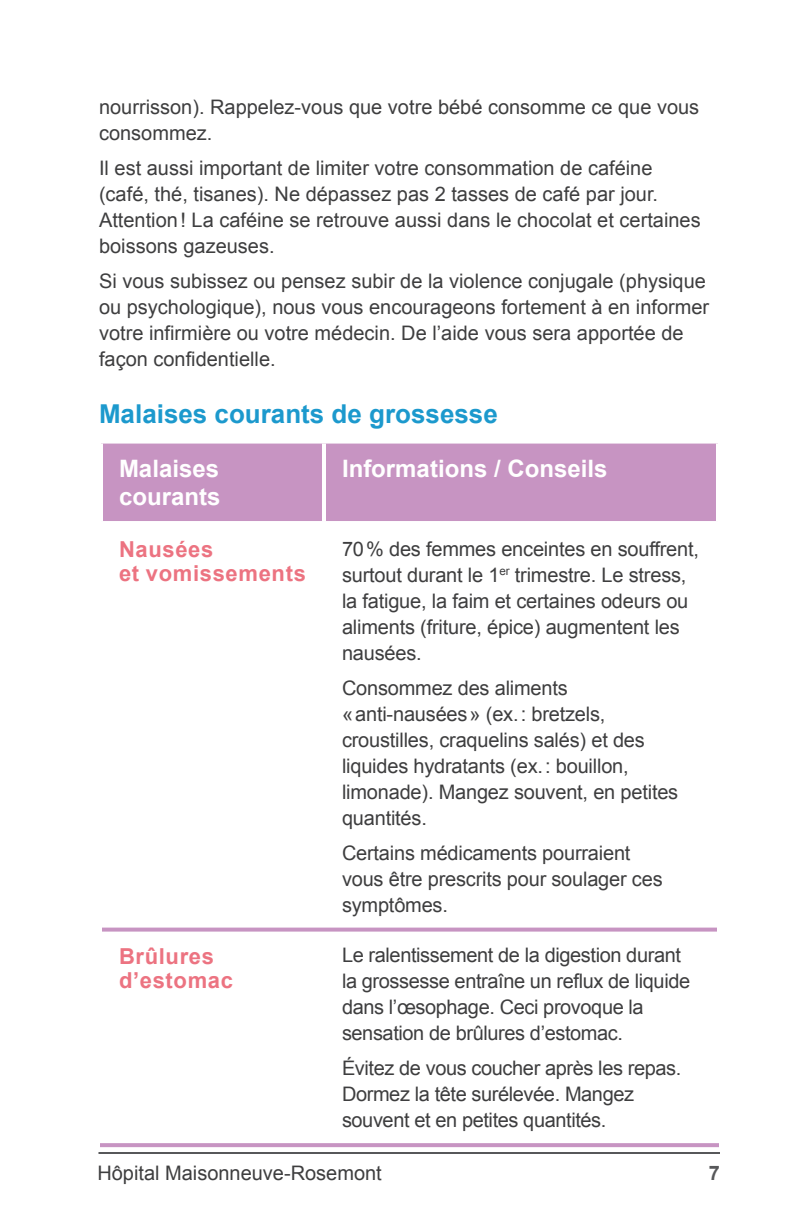
<style>
.page{position:relative;width:792px;height:1224px;background:#fff}
.page>*{position:absolute;margin:0;border:0;box-sizing:border-box;transform-origin:0 0}
.t1{font:700 26px "Arial";color:#1c99cd}
.t2{font:700 24px/28px "Arial";color:#fff}
.t3{font:700 22px/24px "Arial";letter-spacing:.03em;color:#ec7381}
.t4{font:20px/26px "Arial";letter-spacing:-.01em;color:#3e3e3f}
.t5{font:700 20px "Arial";color:#57585a}
</style>
<div class="page">
<hr style="left:98px;top:1152px;width:622px;height:2px;background:#57585a">
<div style="left:103px;top:444px;width:613px;height:77px;background:#c794c2"></div>
<svg style="left:101px;top:443px;width:223px;height:1px"></svg>
<svg style="left:324px;top:443px;width:394px;height:1px"></svg>
<hr style="left:322px;top:444px;width:4px;height:77px;background:#fff">
<svg style="left:100px;top:1143px;width:224px;height:4px"></svg>
<svg style="left:324px;top:1143px;width:395px;height:4px;background:#c997c4"></svg>
<svg style="left:102px;top:928px;width:222px;height:4px"></svg>
<svg style="left:324px;top:928px;width:393px;height:4px;background:#cc9ec8"></svg>
<p class="t4" style="left:99px;top:94px;width:602px">nourrisson). Rappelez-vous que votre bébé consomme ce que vous consommez.</p>
<p class="t4" style="left:99px;top:155px;width:603px">Il est aussi important de limiter votre consommation de caféine (café, thé, tisanes). Ne dépassez pas 2 tasses de café par jour.<br>Attention! La caféine se retrouve aussi dans le chocolat et certaines boissons gazeuses.</p>
<p class="t4" style="left:99px;top:268px;width:612px">Si vous subissez ou pensez subir de la violence conjugale (physique ou psychologique), nous vous encourageons fortement à en informer votre infirmière ou votre médecin. De l’aide vous sera apportée de façon confidentielle.</p>
<h1 class="t1" style="left:99px;top:399px;width:400px">Malaises courants de grossesse</h1>
<p class="t2" style="left:119px;top:455px;width:103px">Malaises courants</p>
<p class="t2" style="left:342px;top:455px;width:267px">Informations / Conseils</p>
<p class="t3" style="left:119px;top:537px;width:188px">Nausées<br>et vomissements</p>
<p class="t4" style="left:342px;top:536px;width:358px">70% des femmes enceintes en souffrent, surtout durant le 1<sup>er</sup> trimestre. Le stress, la fatigue, la faim et certaines odeurs ou aliments (friture, épice) augmentent les nausées.</p>
<p class="t4" style="left:342px;top:675px;width:338px">Consommez des aliments «anti-nausées» (ex.: bretzels, croustilles, craquelins salés) et des liquides hydratants (ex.: bouillon, limonade). Mangez souvent, en petites quantités.</p>
<p class="t4" style="left:342px;top:840px;width:322px">Certains médicaments pourraient vous être prescrits pour soulager ces symptômes.</p>
<p class="t3" style="left:119px;top:944px;width:116px">Brûlures d’estomac</p>
<p class="t4" style="left:342px;top:942px;width:350px">Le ralentissement de la digestion durant la grossesse entraîne un reflux de liquide dans l’œsophage. Ceci provoque la sensation de brûlures d’estomac.</p>
<p class="t4" style="left:342px;top:1055px;width:341px">Évitez de vous coucher après les repas.<br>Dormez la tête surélevée. Mangez souvent et en petites quantités.</p>
<p class="t4" style="left:97px;top:1160px;width:286px">Hôpital Maisonneuve-Rosemont</p>
<p class="t5" style="left:709px;top:1162px;width:13px">7</p>
</div>
